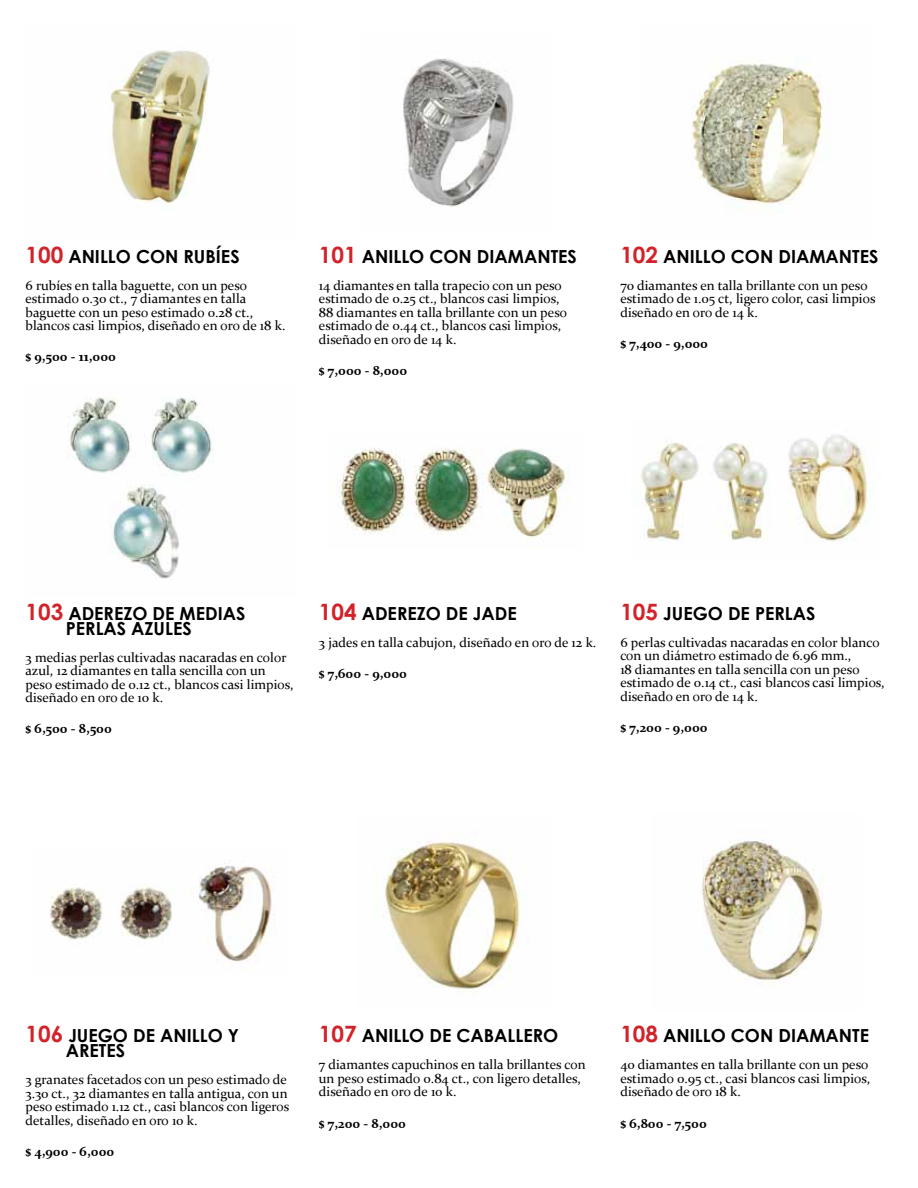
<style>
.page{position:relative;width:918px;height:1188px;background:#fff}
.page>*{position:absolute;margin:0;border:0;box-sizing:border-box;transform-origin:0 0}
.t1{font:700 18px/15px "Century Gothic";color:#000}
.t2{font:13.5px/13.5px "Constantia";color:#000}
.t3{font:700 13.5px "Constantia";color:#000}
.s1{font-size:22.5px;color:#d2232a}
</style>
<div class="page">
<img style="left:110px;top:50px;width:100px;height:154px">
<img style="left:403px;top:58px;width:111px;height:149px">
<img style="left:691px;top:58px;width:132px;height:154px">
<img style="left:70px;top:397px;width:142px;height:182px">
<img style="left:339px;top:447px;width:230px;height:102px">
<img style="left:640px;top:435px;width:230px;height:107px">
<img style="left:50px;top:863px;width:225px;height:99px">
<img style="left:377px;top:841px;width:143px;height:148px">
<img style="left:702px;top:840px;width:122px;height:146px">
<h1 class="t1" style="left:26px;top:248px;width:216px"><span class="s1">100</span> ANILLO CON RUBÍES</h1>
<p class="t2" style="left:26px;top:278px;width:262px">6 rubíes en talla baguette, con un peso estimado 0.30 ct., 7 diamantes en talla baguette con un peso estimado 0.28 ct., blancos casi limpios, diseñado en oro de 18 k.</p>
<p class="t3" style="left:26px;top:347px;width:92px">$ 9,500 - 11,000</p>
<h1 class="t1" style="left:319px;top:248px;width:260px"><span class="s1">101</span> ANILLO CON DIAMANTES</h1>
<p class="t2" style="left:319px;top:278px;width:250px">14 diamantes en talla trapecio con un peso estimado de 0.25 ct., blancos casi limpios, 88 diamantes en talla brillante con un peso estimado de 0.44 ct., blancos casi limpios, diseñado en oro de 14 k.</p>
<p class="t3" style="left:319px;top:361px;width:90px">$ 7,000 - 8,000</p>
<h1 class="t1" style="left:620px;top:248px;width:260px"><span class="s1">102</span> ANILLO CON DIAMANTES</h1>
<p class="t2" style="left:620px;top:278px;width:257px">70 diamantes en talla brillante con un peso estimado de 1.05 ct, ligero color, casi limpios diseñado en oro de 14 k.</p>
<p class="t3" style="left:620px;top:334px;width:89px">$ 7,400 - 9,000</p>
<h1 class="t1" style="left:66px;top:605px;width:181px;text-indent:-40px"><span class="s1">103</span> ADEREZO DE MEDIAS<br>PERLAS AZULES</h1>
<p class="t2" style="left:26px;top:650px;width:270px">3 medias perlas cultivadas nacaradas en color azul, 12 diamantes en talla sencilla con un peso estimado de 0.12 ct., blancos casi limpios, diseñado en oro de 10 k.</p>
<p class="t3" style="left:26px;top:720px;width:88px">$ 6,500 - 8,500</p>
<h1 class="t1" style="left:319px;top:605px;width:200px"><span class="s1">104</span> ADEREZO DE JADE</h1>
<p class="t2" style="left:319px;top:635px;width:279px">3 jades en talla cabujon, diseñado en oro de 12 k.</p>
<p class="t3" style="left:319px;top:664px;width:90px">$ 7,600 - 9,000</p>
<h1 class="t1" style="left:620px;top:605px;width:197px"><span class="s1">105</span> JUEGO DE PERLAS</h1>
<p class="t2" style="left:620px;top:635px;width:266px">6 perlas cultivadas nacaradas en color blanco con un diámetro estimado de 6.96 mm.,<br>18 diamantes en talla sencilla con un peso estimado de 0.14 ct., casi blancos casi limpios, diseñado en oro de 14 k.</p>
<p class="t3" style="left:620px;top:718px;width:89px">$ 7,200 - 9,000</p>
<h1 class="t1" style="left:66px;top:1027px;width:175px;text-indent:-40px"><span class="s1">106</span> JUEGO DE ANILLO Y<br>ARETES</h1>
<p class="t2" style="left:26px;top:1072px;width:265px">3 granates facetados con un peso estimado de 3.30 ct., 32 diamantes en talla antigua, con un peso estimado 1.12 ct., casi blancos con ligeros detalles, diseñado en oro 10 k.</p>
<p class="t3" style="left:26px;top:1142px;width:90px">$ 4,900 - 6,000</p>
<h1 class="t1" style="left:319px;top:1027px;width:241px"><span class="s1">107</span> ANILLO DE CABALLERO</h1>
<p class="t2" style="left:319px;top:1057px;width:268px">7 diamantes capuchinos en talla brillantes con un peso estimado 0.84 ct., con ligero detalles, diseñado en oro de 10 k.</p>
<p class="t3" style="left:319px;top:1114px;width:89px">$ 7,200 - 8,000</p>
<h1 class="t1" style="left:620px;top:1027px;width:250px"><span class="s1">108</span> ANILLO CON DIAMANTE</h1>
<p class="t2" style="left:620px;top:1057px;width:251px">40 diamantes en talla brillante con un peso estimado 0.95 ct., casi blancos casi limpios, diseñado de oro 18 k.</p>
<p class="t3" style="left:620px;top:1114px;width:88px">$ 6,800 - 7,500</p>
</div>
